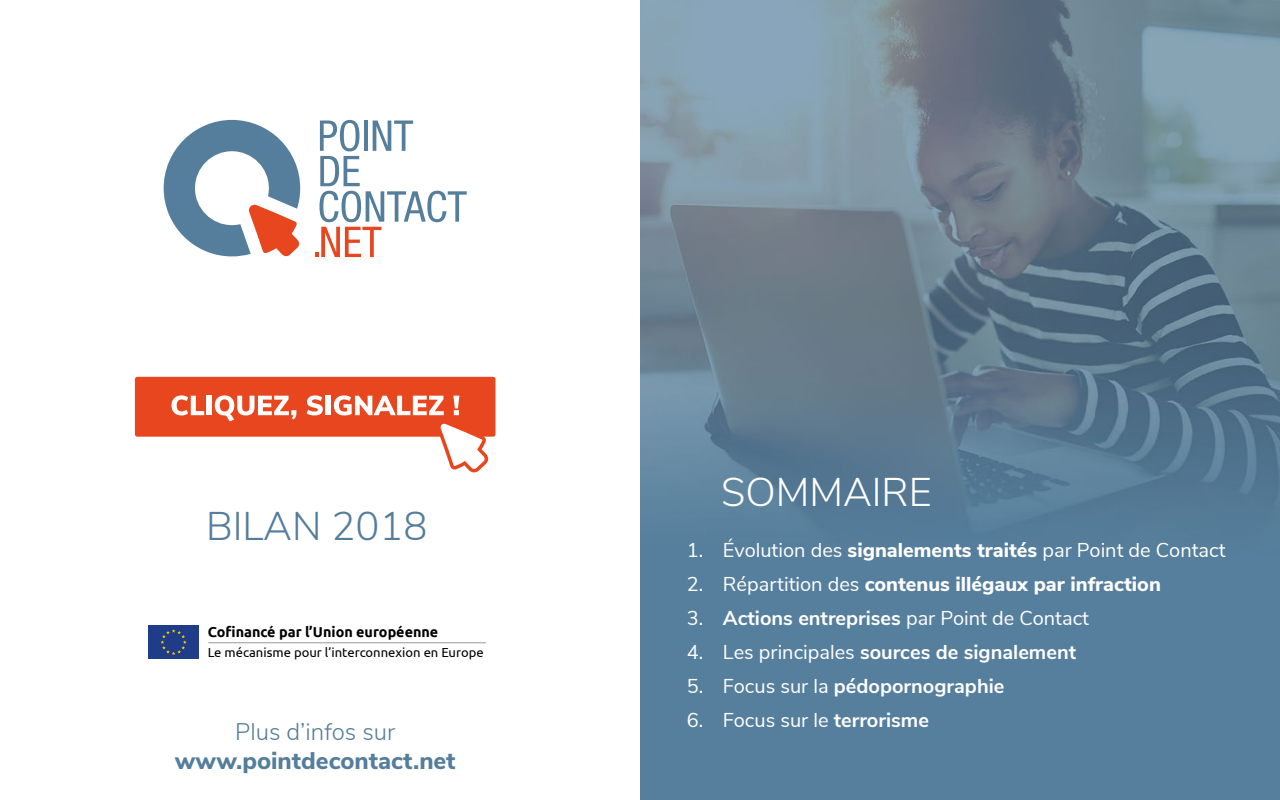
<style>
.page{position:relative;width:1280px;height:800px;background:#fff}
.page>*{position:absolute;margin:0;border:0;box-sizing:border-box;transform-origin:0 0}
.t1{font:300 40px "Nunito Sans";color:#557e9c}
.t2{font:300 40px "Nunito Sans";color:#fff}
.t3{font:800 24px "Nunito Sans";color:#557e9c}
.t4{font:300 24px "Nunito Sans";color:#557e9c}
.t5{font:20px "Nunito Sans";color:#fff}
.t6{font:700 20px "Nunito Sans";color:#fff}
.t7{font:800 20px "Nunito Sans";color:#fff}
.t8{font:700 14.3px "Ubuntu";color:#010000}
.t9{font:13px "Ubuntu";color:#010000}
.s1{font-weight:800}
.s2{font-weight:400}
.s3{font-weight:700}
</style>
<div class="page">
<img style="left:640px;top:0;width:640px;height:800px">
<svg style="left:315px;top:120px;width:152px;height:137px"></svg>
<svg style="left:164px;top:120px;width:136px;height:136px"></svg>
<div style="left:135px;top:377px;width:360px;height:60px;background:#e7461f;border-radius:3px"></div>
<svg style="left:172px;top:395px;width:32px;height:20px"></svg>
<div style="left:207px;top:396px;width:5px;height:19px;background:#fff"></div>
<svg style="left:215px;top:395px;width:81px;height:26px"></svg>
<svg style="left:307px;top:395px;width:16px;height:20px"></svg>
<div style="left:326px;top:396px;width:5px;height:19px;background:#fff"></div>
<svg style="left:334px;top:395px;width:154px;height:77px"></svg>
<hr style="left:208px;top:642px;width:278px;height:1px;background:#989898">
<div style="left:148px;top:626px;width:51px;height:33px;background:#1f3c89"></div>
<svg style="left:161px;top:629px;width:26px;height:26px"></svg>
<h1 class="t1" style="left:206px;top:497px;width:223px">BILAN 2018</h1>
<p class="t8" style="left:208px;top:623px;width:232px">Cofinancé par l’Union européenne</p>
<p class="t9" style="left:208px;top:644px;width:278px">Le mécanisme pour l’interconnexion en Europe</p>
<p class="t4" style="left:235px;top:715px;width:162px">Plus d’infos sur</p>
<p class="t3" style="left:175px;top:743px;width:282px">www.pointdecontact.net</p>
<h1 class="t2" style="left:721px;top:463px;width:212px">SOMMAIRE</h1>
<p class="t5" style="left:687px;top:535px;width:540px">1. Évolution des <span class="s1">signalements traités</span> par Point de Contact</p>
<p class="t7" style="left:687px;top:569px;width:476px"><span class="s2">2. Répartition des</span> contenus illégaux par infraction</p>
<p class="t5" style="left:687px;top:603px;width:404px">3. <span class="s3">Actions entreprises</span> par Point de Contact</p>
<p class="t6" style="left:687px;top:637px;width:391px"><span class="s2">4. Les principales</span> sources de signalement</p>
<p class="t6" style="left:687px;top:671px;width:319px"><span class="s2">5. Focus sur la</span> pédopornographie</p>
<p class="t5" style="left:687px;top:705px;width:244px">6. Focus sur le <span class="s3">terrorisme</span></p>
</div>
